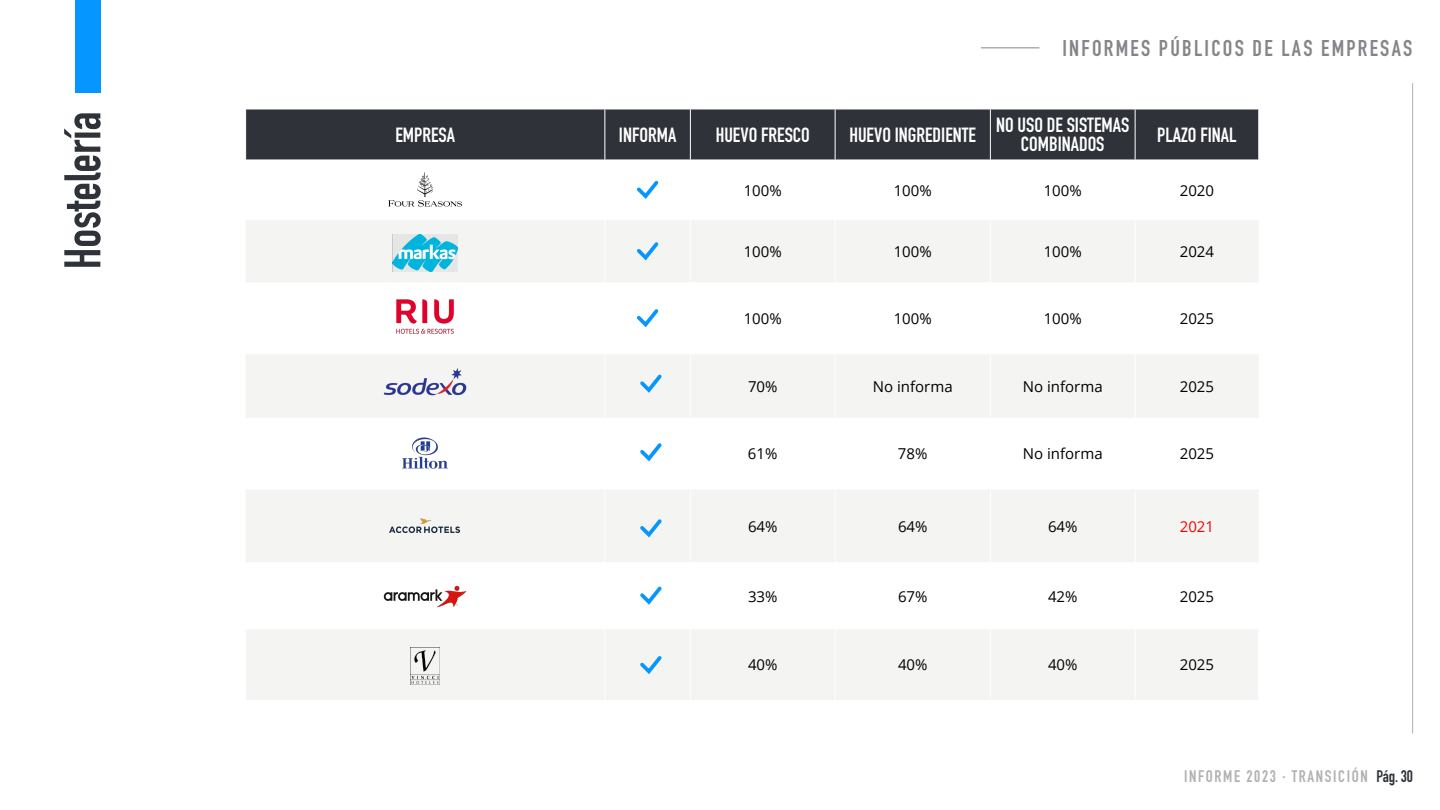
<style>
.page{position:relative;width:1440px;height:810px;background:#fff}
.page>*{position:absolute;margin:0;border:0;box-sizing:border-box;transform-origin:0 0}
.t1{font:700 50.62px "DIN Condensed";color:#2f3339}
.t2{font:700 22.5px "DIN Condensed";letter-spacing:.1em;color:#868489}
.t3{font:700 20.25px/19.5px "DIN Condensed";color:#fff;text-align:center}
.t4{font:700 16.5px "DIN Condensed";letter-spacing:.1em;color:#b3b0b4}
.t5{font:15px "Open Sans";color:#000}
.t6{font:15px "Open Sans";color:#f00}
.s1{color:#2f3339}
</style>
<div class="page">
<hr style="left:1412px;top:83px;width:1px;height:651px;background:#b3b0b4">
<div style="left:246px;top:110px;width:1012px;height:50px;background:#2f3339"></div>
<svg style="left:246px;top:221px;width:1012px;height:479px;fill:#f4f4f3"></svg>
<hr style="left:245px;top:282px;width:360px;height:1px;background:#fff">
<hr style="left:605px;top:282px;width:85px;height:1px;background:#fff">
<hr style="left:690px;top:282px;width:145px;height:1px;background:#fff">
<hr style="left:835px;top:282px;width:155px;height:1px;background:#fff">
<hr style="left:990px;top:282px;width:145px;height:1px;background:#fff">
<hr style="left:1135px;top:282px;width:124px;height:1px;background:#fff">
<hr style="left:245px;top:353px;width:360px;height:1px;background:#fff">
<hr style="left:605px;top:353px;width:85px;height:1px;background:#fff">
<hr style="left:690px;top:353px;width:145px;height:1px;background:#fff">
<hr style="left:835px;top:353px;width:155px;height:1px;background:#fff">
<hr style="left:990px;top:353px;width:145px;height:1px;background:#fff">
<hr style="left:1135px;top:353px;width:124px;height:1px;background:#fff">
<hr style="left:245px;top:418px;width:360px;height:1px;background:#fff">
<hr style="left:605px;top:418px;width:85px;height:1px;background:#fff">
<hr style="left:690px;top:418px;width:145px;height:1px;background:#fff">
<hr style="left:835px;top:418px;width:155px;height:1px;background:#fff">
<hr style="left:990px;top:418px;width:145px;height:1px;background:#fff">
<hr style="left:1135px;top:418px;width:124px;height:1px;background:#fff">
<hr style="left:245px;top:489px;width:360px;height:1px;background:#fff">
<hr style="left:605px;top:489px;width:85px;height:1px;background:#fff">
<hr style="left:690px;top:489px;width:145px;height:1px;background:#fff">
<hr style="left:835px;top:489px;width:155px;height:1px;background:#fff">
<hr style="left:990px;top:489px;width:145px;height:1px;background:#fff">
<hr style="left:1135px;top:489px;width:124px;height:1px;background:#fff">
<hr style="left:245px;top:562px;width:360px;height:1px;background:#fff">
<hr style="left:605px;top:562px;width:85px;height:1px;background:#fff">
<hr style="left:690px;top:562px;width:145px;height:1px;background:#fff">
<hr style="left:835px;top:562px;width:155px;height:1px;background:#fff">
<hr style="left:990px;top:562px;width:145px;height:1px;background:#fff">
<hr style="left:1135px;top:562px;width:124px;height:1px;background:#fff">
<hr style="left:245px;top:628px;width:360px;height:1px;background:#fff">
<hr style="left:604px;top:109px;width:1px;height:51px;background:#fff">
<hr style="left:604px;top:220px;width:1px;height:62px;background:#fff">
<hr style="left:604px;top:283px;width:1px;height:70px;background:#fff">
<hr style="left:604px;top:354px;width:1px;height:64px;background:#fff">
<hr style="left:604px;top:419px;width:1px;height:70px;background:#fff">
<hr style="left:604px;top:489px;width:1px;height:73px;background:#fff">
<hr style="left:604px;top:563px;width:1px;height:65px;background:#fff">
<hr style="left:690px;top:109px;width:1px;height:51px;background:#fff">
<hr style="left:835px;top:109px;width:1px;height:51px;background:#fff">
<hr style="left:690px;top:220px;width:1px;height:62px;background:#fff">
<hr style="left:835px;top:220px;width:1px;height:62px;background:#fff">
<hr style="left:690px;top:283px;width:1px;height:70px;background:#fff">
<hr style="left:835px;top:283px;width:1px;height:70px;background:#fff">
<hr style="left:690px;top:354px;width:1px;height:64px;background:#fff">
<hr style="left:835px;top:354px;width:1px;height:64px;background:#fff">
<hr style="left:690px;top:419px;width:1px;height:70px;background:#fff">
<hr style="left:835px;top:419px;width:1px;height:70px;background:#fff">
<hr style="left:690px;top:489px;width:1px;height:73px;background:#fff">
<hr style="left:835px;top:489px;width:1px;height:73px;background:#fff">
<hr style="left:690px;top:563px;width:1px;height:65px;background:#fff">
<hr style="left:835px;top:563px;width:1px;height:65px;background:#fff">
<hr style="left:990px;top:109px;width:1px;height:51px;background:#fff">
<hr style="left:1135px;top:109px;width:1px;height:51px;background:#fff">
<hr style="left:990px;top:220px;width:1px;height:62px;background:#fff">
<hr style="left:1135px;top:220px;width:1px;height:62px;background:#fff">
<hr style="left:990px;top:283px;width:1px;height:70px;background:#fff">
<hr style="left:1135px;top:283px;width:1px;height:70px;background:#fff">
<hr style="left:990px;top:354px;width:1px;height:64px;background:#fff">
<hr style="left:1135px;top:354px;width:1px;height:64px;background:#fff">
<hr style="left:990px;top:419px;width:1px;height:70px;background:#fff">
<hr style="left:1135px;top:419px;width:1px;height:70px;background:#fff">
<hr style="left:990px;top:489px;width:1px;height:73px;background:#fff">
<hr style="left:1135px;top:489px;width:1px;height:73px;background:#fff">
<hr style="left:990px;top:563px;width:1px;height:65px;background:#fff">
<hr style="left:1135px;top:563px;width:1px;height:65px;background:#fff">
<hr style="left:990px;top:628px;width:145px;height:1px;background:#fff">
<hr style="left:605px;top:628px;width:85px;height:1px;background:#fff">
<hr style="left:604px;top:629px;width:1px;height:71px;background:#fff">
<hr style="left:835px;top:628px;width:155px;height:1px;background:#fff">
<hr style="left:990px;top:629px;width:1px;height:71px;background:#fff">
<hr style="left:690px;top:628px;width:145px;height:1px;background:#fff">
<hr style="left:690px;top:629px;width:1px;height:71px;background:#fff">
<hr style="left:835px;top:629px;width:1px;height:71px;background:#fff">
<hr style="left:1135px;top:628px;width:124px;height:1px;background:#fff">
<hr style="left:1135px;top:629px;width:1px;height:71px;background:#fff">
<svg style="left:637px;top:180px;width:22px;height:19px"></svg>
<svg style="left:633px;top:239px;width:29px;height:24px"></svg>
<svg style="left:633px;top:306px;width:29px;height:24px"></svg>
<hr style="left:981px;top:47px;width:58px;height:1px;background:#868489">
<div style="left:75px;top:0;width:25px;height:93px;background:#0597ff"></div>
<svg style="left:637px;top:371px;width:28px;height:25px"></svg>
<svg style="left:637px;top:440px;width:28px;height:24px"></svg>
<svg style="left:637px;top:516px;width:28px;height:24px"></svg>
<svg style="left:637px;top:583px;width:28px;height:25px"></svg>
<svg style="left:637px;top:653px;width:28px;height:24px"></svg>
<img style="left:388px;top:173px;width:74px;height:34px">
<img style="left:396px;top:300px;width:57px;height:33px">
<img style="left:383px;top:367px;width:83px;height:28px">
<img style="left:399px;top:434px;width:52px;height:39px">
<img style="left:390px;top:518px;width:70px;height:14px">
<img style="left:383px;top:585px;width:84px;height:24px">
<img style="left:410px;top:648px;width:30px;height:37px">
<img style="left:392px;top:235px;width:65px;height:37px">
<h1 class="t1" style="left:49px;top:269px;width:159px;rotate:-90deg">Hostelería</h1>
<h2 class="t2" style="left:1062px;top:33px;width:351px">INFORMES PÚBLICOS DE LAS EMPRESAS</h2>
<h3 class="t3" style="left:395px;top:125px;width:61px">EMPRESA</h3>
<h3 class="t3" style="left:619px;top:125px;width:59px">INFORMA</h3>
<h3 class="t3" style="left:716px;top:125px;width:96px">HUEVO FRESCO</h3>
<h3 class="t3" style="left:849px;top:125px;width:128px">HUEVO INGREDIENTE</h3>
<h3 class="t3" style="left:996px;top:115px;width:135px">NO USO DE SISTEMAS<br>COMBINADOS</h3>
<h3 class="t3" style="left:1157px;top:125px;width:81px">PLAZO FINAL</h3>
<p class="t5" style="left:744px;top:180px;width:40px">100%</p>
<p class="t5" style="left:894px;top:180px;width:40px">100%</p>
<p class="t5" style="left:1044px;top:180px;width:40px">100%</p>
<p class="t5" style="left:1180px;top:180px;width:36px">2020</p>
<p class="t5" style="left:744px;top:241px;width:40px">100%</p>
<p class="t5" style="left:894px;top:241px;width:40px">100%</p>
<p class="t5" style="left:1044px;top:241px;width:40px">100%</p>
<p class="t5" style="left:1180px;top:241px;width:36px">2024</p>
<p class="t5" style="left:744px;top:308px;width:40px">100%</p>
<p class="t5" style="left:894px;top:308px;width:40px">100%</p>
<p class="t5" style="left:1044px;top:308px;width:40px">100%</p>
<p class="t5" style="left:1180px;top:308px;width:36px">2025</p>
<p class="t5" style="left:748px;top:376px;width:31px">70%</p>
<p class="t5" style="left:873px;top:376px;width:81px">No informa</p>
<p class="t5" style="left:1023px;top:376px;width:81px">No informa</p>
<p class="t5" style="left:1180px;top:376px;width:36px">2025</p>
<p class="t5" style="left:748px;top:444px;width:31px">61%</p>
<p class="t5" style="left:898px;top:444px;width:31px">78%</p>
<p class="t5" style="left:1023px;top:444px;width:81px">No informa</p>
<p class="t5" style="left:1180px;top:444px;width:36px">2025</p>
<p class="t5" style="left:748px;top:516px;width:31px">64%</p>
<p class="t5" style="left:898px;top:516px;width:31px">64%</p>
<p class="t5" style="left:1048px;top:516px;width:31px">64%</p>
<p class="t6" style="left:1180px;top:516px;width:36px">2021</p>
<p class="t5" style="left:748px;top:586px;width:31px">33%</p>
<p class="t5" style="left:898px;top:586px;width:31px">67%</p>
<p class="t5" style="left:1048px;top:586px;width:31px">42%</p>
<p class="t5" style="left:1180px;top:586px;width:36px">2025</p>
<p class="t5" style="left:748px;top:655px;width:31px">40%</p>
<p class="t5" style="left:898px;top:655px;width:31px">40%</p>
<p class="t5" style="left:1048px;top:655px;width:31px">40%</p>
<p class="t5" style="left:1180px;top:655px;width:36px">2025</p>
<p class="t4" style="left:1184px;top:765px;width:230px">INFORME 2023 · TRANSICIÓN <span class="s1">Pág. 30</span></p>
</div>
